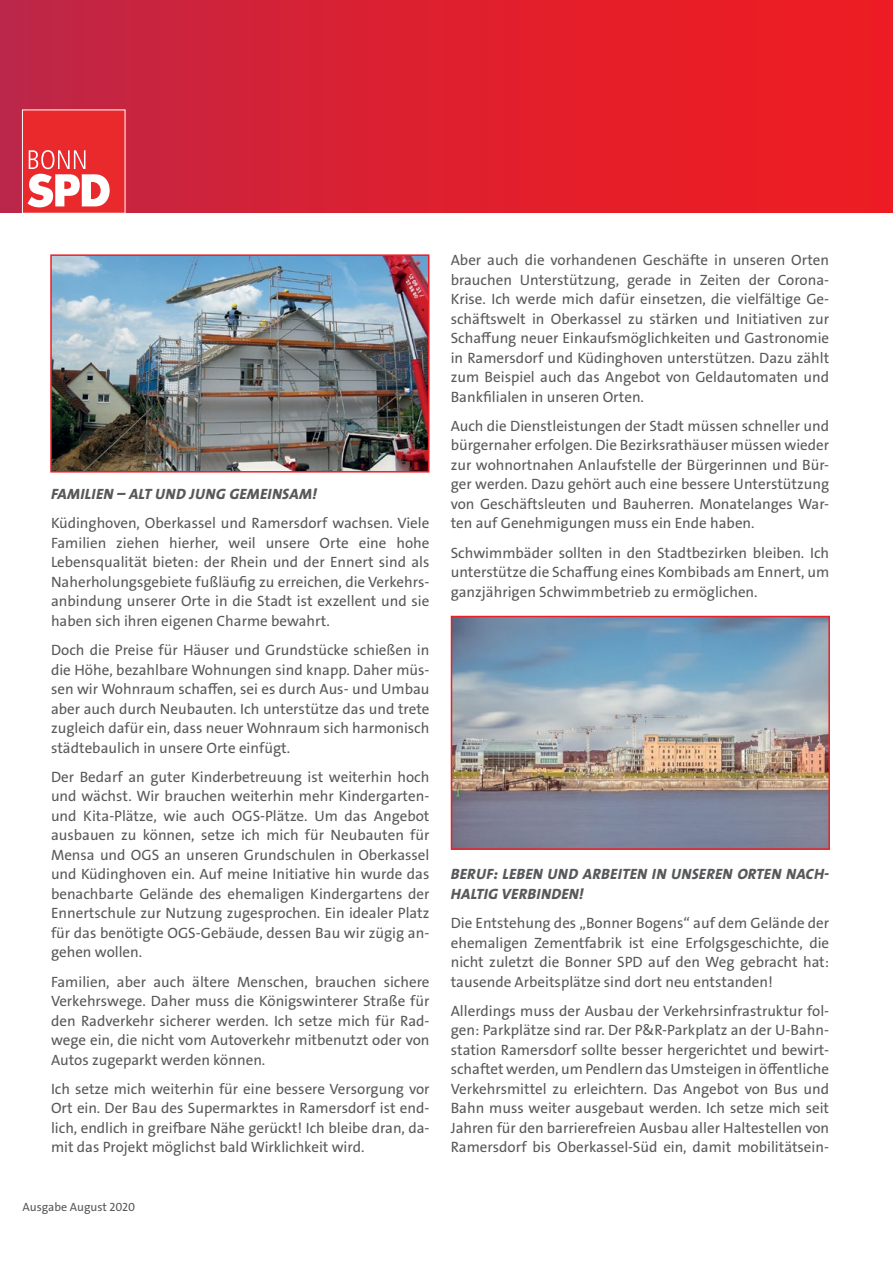
<style>
.page{position:relative;width:893px;height:1263px;background:#fff}
.page>*{position:absolute;margin:0;border:0;box-sizing:border-box;transform-origin:0 0}
.t1{font:15px/19.5px "SPD The Sans";color:#58595b;text-align:justify}
.t2{font:italic 800 15px/19.5px "SPD The Sans";letter-spacing:.02em;color:#58595b}
.t3{font:12px "SPD The Sans";color:#58595b}
</style>
<div class="page">
<div style="left:0;top:0;width:893px;height:213px;background:linear-gradient(to right,#c12645,#f41b1e)"></div>
<div style="left:872px;top:0;width:21px;height:213px;background:#ed1c24"></div>
<div style="left:22px;top:110px;width:103px;height:103px;background:#ea292c"></div>
<svg style="left:28px;top:150px;width:82px;height:57px"></svg>
<div style="left:22px;top:110px;width:103px;height:104px;border:1px solid #fff"></div>
<img style="left:53px;top:257px;width:373px;height:212px">
<div style="left:50px;top:254px;width:379px;height:218px;border:2px solid #ec1f26"></div>
<img style="left:454px;top:619px;width:373px;height:228px">
<div style="left:451px;top:616px;width:379px;height:234px;border:2px solid #ec1f26"></div>
<p class="t2" style="left:51px;top:484px;width:267px">FAMILIEN – ALT UND JUNG GEMEINSAM!</p>
<p class="t1" style="left:51px;top:514px;width:380px">Küdinghoven, Oberkassel und Ramersdorf wachsen. Viele Familien ziehen hierher, weil unsere Orte eine hohe Lebensqualität bieten: der Rhein und der Ennert sind als Naherholungsgebiete fußläufig zu erreichen, die Verkehrs&shy;anbindung unserer Orte in die Stadt ist exzellent und sie haben sich ihren eigenen Charme bewahrt.</p>
<p class="t1" style="left:51px;top:640px;width:380px">Doch die Preise für Häuser und Grundstücke schießen in die Höhe, bezahlbare Wohnungen sind knapp. Daher müs&shy;sen wir Wohnraum schaffen, sei es durch Aus- und Umbau aber auch durch Neubauten. Ich unterstütze das und trete zugleich dafür ein, dass neuer Wohnraum sich harmonisch städtebaulich in unsere Orte einfügt.</p>
<p class="t1" style="left:51px;top:767px;width:380px">Der Bedarf an guter Kinderbetreuung ist weiterhin hoch und wächst. Wir brauchen weiterhin mehr Kindergarten&shy;und Kita-Plätze, wie auch OGS-Plätze. Um das Angebot ausbauen zu können, setze ich mich für Neubauten für Mensa und OGS an unseren Grundschulen in Oberkassel und Küdinghoven ein. Auf meine Initiative hin wurde das benachbarte Gelände des ehemaligen Kindergartens der Ennertschule zur Nutzung zugesprochen. Ein idealer Platz für das benötigte OGS-Gebäude, dessen Bau wir zügig an&shy;gehen wollen.</p>
<p class="t1" style="left:51px;top:972px;width:380px">Familien, aber auch ältere Menschen, brauchen sichere Verkehrswege. Daher muss die Königswinterer Straße für den Radverkehr sicherer werden. Ich setze mich für Rad&shy;wege ein, die nicht vom Autoverkehr mitbenutzt oder von Autos zugeparkt werden können.</p>
<p class="t1" style="left:51px;top:1079px;width:380px">Ich setze mich weiterhin für eine bessere Versorgung vor Ort ein. Der Bau des Supermarktes in Ramersdorf ist end&shy;lich, endlich in greifbare Nähe gerückt! Ich bleibe dran, da&shy;mit das Projekt möglichst bald Wirklichkeit wird.</p>
<p class="t3" style="left:23px;top:1199px;width:114px">Ausgabe August 2020</p>
<p class="t1" style="left:451px;top:250px;width:380px">Aber auch die vorhandenen Geschäfte in unseren Orten brauchen Unterstützung, gerade in Zeiten der Corona-Krise. Ich werde mich dafür einsetzen, die vielfältige Ge&shy;schäftswelt in Oberkassel zu stärken und Initiativen zur Schaffung neuer Einkaufsmöglichkeiten und Gastronomie in Ramersdorf und Küdinghoven unterstützen. Dazu zählt zum Beispiel auch das Angebot von Geldautomaten und Bankfilialen in unseren Orten.</p>
<p class="t1" style="left:451px;top:416px;width:380px">Auch die Dienstleistungen der Stadt müssen schneller und bürgernaher erfolgen. Die Bezirksrathäuser müssen wieder zur wohnortnahen Anlaufstelle der Bürgerinnen und Bür&shy;ger werden. Dazu gehört auch eine bessere Unterstützung von Geschäftsleuten und Bauherren. Monatelanges War&shy;ten auf Genehmigungen muss ein Ende haben.</p>
<p class="t1" style="left:451px;top:543px;width:380px">Schwimmbäder sollten in den Stadtbezirken bleiben. Ich unterstütze die Schaffung eines Kombibads am Ennert, um ganzjährigen Schwimmbetrieb zu ermöglichen.</p>
<p class="t2" style="left:451px;top:865px;width:380px">BERUF: LEBEN UND ARBEITEN IN UNSEREN ORTEN NACH-<br>HALTIG VERBINDEN!</p>
<p class="t1" style="left:451px;top:913px;width:380px">Die Entstehung des „Bonner Bogens“ auf dem Gelände der ehemaligen Zementfabrik ist eine Erfolgsgeschichte, die nicht zuletzt die Bonner SPD auf den Weg gebracht hat: tausende Arbeitsplätze sind dort neu entstanden!</p>
<p class="t1" style="left:451px;top:1001px;width:380px">Allerdings muss der Ausbau der Verkehrsinfrastruktur fol&shy;gen: Parkplätze sind rar. Der P&amp;R-Parkplatz an der U-Bahn&shy;station Ramersdorf sollte besser hergerichtet und bewirt&shy;schaftet werden, um Pendlern das Umsteigen in öffentliche Verkehrsmittel zu erleichtern. Das Angebot von Bus und Bahn muss weiter ausgebaut werden. Ich setze mich seit Jahren für den barrierefreien Ausbau aller Haltestellen von Ramersdorf bis Oberkassel-Süd ein, damit mobilitätsein-</p>
</div>
